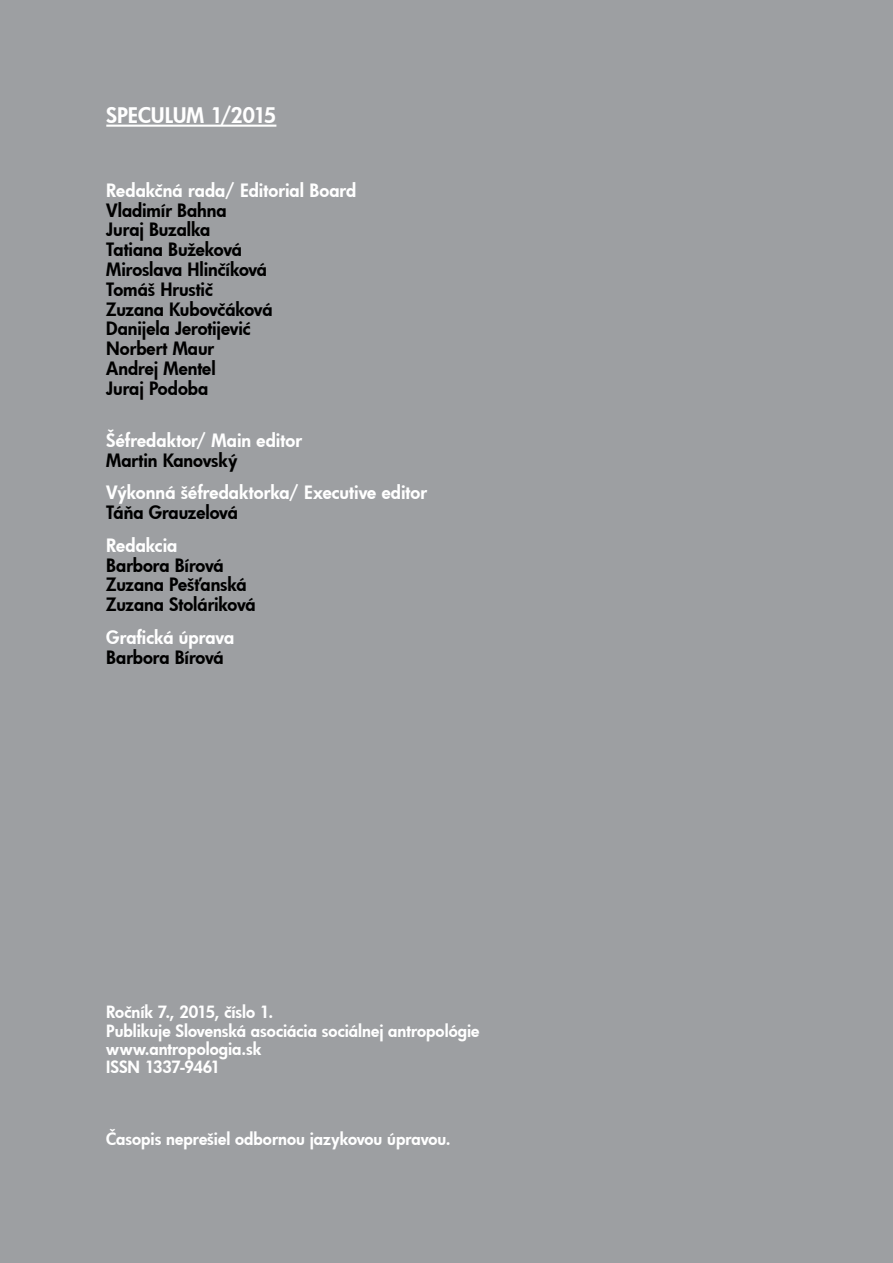
<style>
.page{position:relative;width:893px;height:1263px;background:#9d9fa2}
.page>*{position:absolute;margin:0;border:0;box-sizing:border-box;transform-origin:0 0}
.t1{font:800 21px "Futura";letter-spacing:-.01em;color:#fff}
.t2{font:800 18px/19.8px "Futura";letter-spacing:-.005em;color:#000}
.t3{font:800 18px "Futura";color:#fff}
.t4{font:800 16.5px/18.1px "Futura";color:#fff}
</style>
<div class="page">
<hr style="left:106px;top:125px;width:170px;height:2px;background:#fff">
<p class="t1" style="left:106px;top:101px;width:172px">SPECULUM 1/2015</p>
<p class="t3" style="left:106px;top:178px;width:252px">Redakčná rada/ Editorial Board</p>
<p class="t2" style="left:106px;top:200px;width:168px">Vladimír Bahna<br>Juraj Buzalka<br>Tatiana Bužeková<br>Miroslava Hlinčíková<br>Tomáš Hrustič<br>Zuzana Kubovčáková<br>Danijela Jerotijević<br>Norbert Maur<br>Andrej Mentel<br>Juraj Podoba</p>
<p class="t3" style="left:106px;top:428px;width:197px">Šéfredaktor/ Main editor</p>
<p class="t2" style="left:106px;top:450px;width:133px">Martin Kanovský</p>
<p class="t3" style="left:106px;top:481px;width:322px">Výkonná šéfredaktorka/ Executive editor</p>
<p class="t2" style="left:106px;top:502px;width:133px">Táňa Grauzelová</p>
<p class="t3" style="left:106px;top:533px;width:73px">Redakcia</p>
<p class="t2" style="left:106px;top:555px;width:151px">Barbora Bírová<br>Zuzana Pešťanská<br>Zuzana Stoláriková</p>
<p class="t3" style="left:106px;top:625px;width:129px">Grafická úprava</p>
<p class="t2" style="left:106px;top:647px;width:119px">Barbora Bírová</p>
<p class="t4" style="left:106px;top:1003px;width:375px">Ročník 7., 2015, číslo 1.<br>Publikuje Slovenská asociácia sociálnej antropológie www.antropologia.sk<br>ISSN 1337-9461</p>
<p class="t4" style="left:106px;top:1130px;width:346px">Časopis neprešiel odbornou jazykovou úpravou.</p>
</div>
